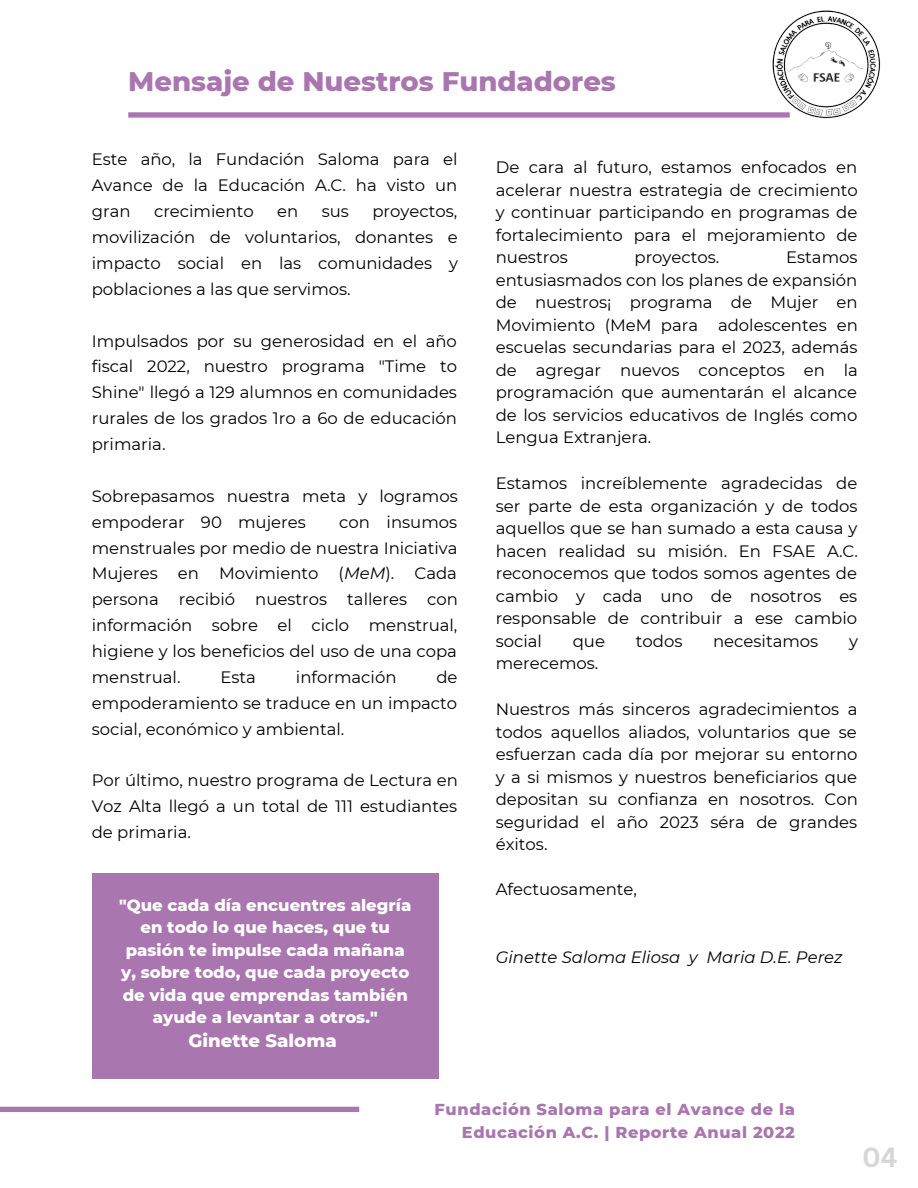
<style>
.page{position:relative;width:918px;height:1188px;background:#fff}
.page>*{position:absolute;margin:0;border:0;box-sizing:border-box;transform-origin:0 0}
.t1{font:800 27.45px "Montserrat";color:#a976af}
.t2{font:700 26.85px "Canva Sans";color:#d6d6d6}
.t3{font:800 18.15px "Montserrat";color:#fff}
.t4{font:16.5px/22.5px "Montserrat";color:#000;text-align:justify}
.t5{font:800 16.5px/22.5px "Montserrat";color:#fff;text-align:center}
.t6{font:italic 16.5px "Montserrat";color:#000}
.t7{font:800 16.2px/22.5px "Montserrat";letter-spacing:.035em;color:#a976af;text-align:right}
.s1{font-style:italic}
</style>
<div class="page">
<div style="left:0;top:1107px;width:359px;height:5px;background:#a976af"></div>
<div style="left:128px;top:112px;width:662px;height:6px;background:#a976af"></div>
<div style="left:92px;top:873px;width:346px;height:206px;background:#a976af"></div>
<img style="left:772px;top:10px;width:108px;height:108px">
<h1 class="t1" style="left:128px;top:65px;width:489px">Mensaje de Nuestros Fundadores</h1>
<p class="t4" style="left:92px;top:147px;width:367px;line-height:25.8px">Este año, la Fundación Saloma para el Avance de la Educación A.C. ha visto un gran</p>
<p class="t4" style="left:154px;top:200px;width:101px">crecimiento</p>
<p class="t4" style="left:277px;top:200px;width:23px">en</p>
<p class="t4" style="left:322px;top:200px;width:29px">sus</p>
<p class="t4" style="left:92px;top:198px;width:368px;line-height:25.8px;text-indent:281px">proyectos, movilización de voluntarios, donantes e impacto social en las comunidades y poblaciones a las que servimos.</p>
<p class="t4" style="left:92px;top:328px;width:367px;line-height:25.8px">Impulsados por su generosidad en el año fiscal 2022, nuestro programa "Time to Shine" llegó a 129 alumnos en comunidades rurales de los grados 1ro a 6o de educación primaria.</p>
<p class="t4" style="left:92px;top:483px;width:368px;line-height:25.8px">Sobrepasamos nuestra meta y logramos empoderar 90 mujeres</p>
<p class="t4" style="left:92px;top:509px;width:368px;line-height:25.8px;text-indent:247px">con insumos menstruales por medio de nuestra Iniciativa Mujeres en Movimiento (<span class="s1">MeM</span>). Cada persona recibió nuestros talleres con información sobre el ciclo menstrual, higiene y los beneficios del uso de una copa menstrual.</p>
<p class="t4" style="left:220px;top:666px;width:37px">Esta</p>
<p class="t4" style="left:296px;top:666px;width:102px">información</p>
<p class="t4" style="left:92px;top:664px;width:367px;line-height:25.8px;text-indent:345px">de empoderamiento se traduce en un impacto social, económico y ambiental.</p>
<p class="t4" style="left:92px;top:768px;width:368px;line-height:25.8px">Por último, nuestro programa de Lectura en Voz Alta llegó a un total de 111 estudiantes de primaria.</p>
<p class="t5" style="left:119px;top:893px;width:294px">"Que cada día encuentres alegría en todo lo que haces, que tu pasión te impulse cada mañana y, sobre todo, que cada proyecto de vida que emprendas también ayude a levantar a otros."</p>
<p class="t3" style="left:188px;top:1029px;width:150px">Ginette Saloma</p>
<p class="t4" style="left:496px;top:156px;width:364px">De cara al futuro, estamos enfocados en acelerar nuestra estrategia de crecimiento y continuar participando en programas de fortalecimiento para el mejoramiento de nuestros</p>
<p class="t4" style="left:496px;top:246px;width:364px;text-indent:290px">Estamos entusiasmados con los planes de expansión de nuestros¡ programa de Mujer en Movimiento (MeM para adolescentes en escuelas secundarias para el 2023, además de agregar nuevos conceptos en la programación que aumentarán el alcance de los servicios educativos de Inglés como Lengua Extranjera.</p>
<p class="t4" style="left:496px;top:472px;width:364px">Estamos increíblemente agradecidas de ser parte de esta organización y de todos aquellos que se han sumado a esta causa y hacen realidad su misión. En FSAE A.C. reconocemos que todos somos agentes de cambio y cada uno de nosotros es responsable de contribuir a ese cambio social</p>
<p class="t4" style="left:635px;top:246px;width:86px">proyectos.</p>
<p class="t4" style="left:573px;top:630px;width:34px">que</p>
<p class="t4" style="left:636px;top:630px;width:48px">todos</p>
<p class="t4" style="left:713px;top:630px;width:107px">necesitamos</p>
<p class="t4" style="left:849px;top:630px;width:10px">y</p>
<p class="t4" style="left:496px;top:652px;width:104px">merecemos.</p>
<p class="t4" style="left:496px;top:698px;width:364px">Nuestros más sinceros agradecimientos a todos aquellos aliados, voluntarios que se esfuerzan cada día por mejorar su entorno y a si mismos y nuestros beneficiarios que depositan su confianza en nosotros. Con seguridad el año 2023 séra de grandes éxitos.</p>
<p class="t4" style="left:496px;top:878px;width:143px">Afectuosamente,</p>
<p class="t6" style="left:496px;top:947px;width:348px">Ginette Saloma Eliosa y Maria D.E. Perez</p>
<p class="t7" style="left:435px;top:1098px;width:362px">Fundación Saloma para el Avance de la<br>Educación A.C. | Reporte Anual 2022</p>
<h2 class="t2" style="left:862px;top:1139px;width:37px">04</h2>
</div>
